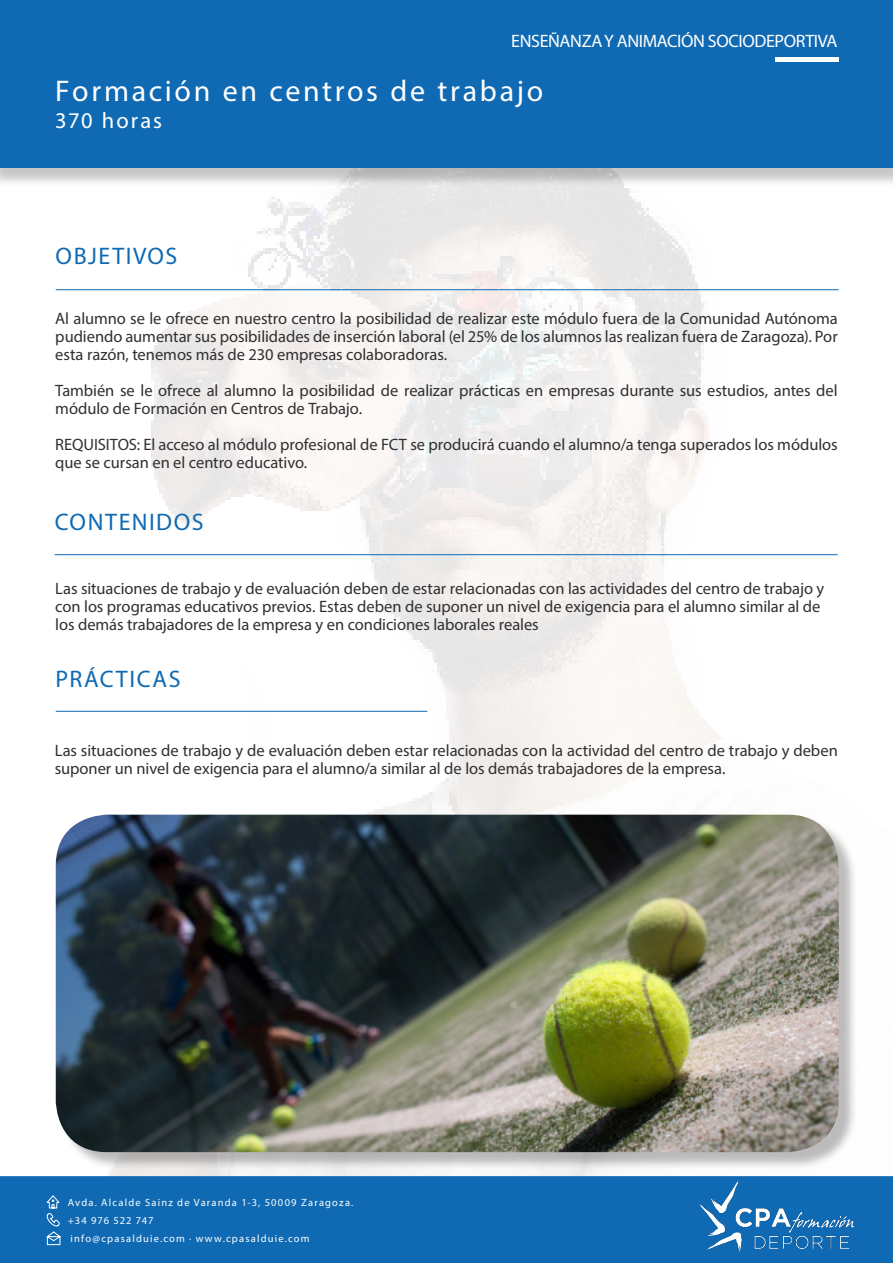
<style>
.page{position:relative;width:893px;height:1263px;background:#fff}
.page>*{position:absolute;margin:0;border:0;box-sizing:border-box;transform-origin:0 0}
.t1{font:30px "Myriad Pro";letter-spacing:.09em;color:#fff}
.t2{font:24px "Myriad Pro";letter-spacing:.065em;color:#0f6ab3}
.t3{font:22.5px "Myriad Pro";letter-spacing:.09em;color:#fff}
.t4{font:18px "Myriad Pro";letter-spacing:-.02em;color:#fff}
.t5{font:16.5px/18px "Myriad Pro";letter-spacing:-.005em;color:#312f30}
.t6{font:10.5px/18px "Myriad Pro";letter-spacing:.11em;color:#fff}
</style>
<div class="page">
<img style="left:54px;top:187px;width:785px;height:989px">
<div style="left:58px;top:817px;width:799px;height:354px;background:#231f20;opacity:.3"></div>
<img style="left:56px;top:815px;width:783px;height:337px">
<div style="left:0;top:0;width:893px;height:187px;background:#231f20;opacity:.25"></div>
<div style="left:0;top:0;width:893px;height:168px;background:#0f6ab3"></div>
<div style="left:0;top:1176px;width:893px;height:87px;background:#0f6ab3"></div>
<div style="left:775px;top:57px;width:64px;height:5px;background:#fff"></div>
<svg style="left:45px;top:1195px;width:16px;height:50px"></svg>
<img style="left:693px;top:1177px;width:164px;height:76px">
<hr style="left:56px;top:289px;width:783px;height:1px;background:#0f6ab3">
<hr style="left:56px;top:711px;width:371px;height:1px;background:#0f6ab3">
<hr style="left:55px;top:554px;width:783px;height:1px;background:#0f6ab3">
<p class="t4" style="left:511px;top:29px;width:328px">ENSEÑANZA Y ANIMACIÓN SOCIODEPORTIVA</p>
<p class="t1" style="left:55px;top:73px;width:489px">Formación en centros de trabajo</p>
<p class="t3" style="left:55px;top:107px;width:108px">370 horas</p>
<h2 class="t2" style="left:56px;top:241px;width:123px">OBJETIVOS</h2>
<p class="t5" style="left:55px;top:309px;width:784px;text-align:justify">Al alumno se le ofrece en nuestro centro la posibilidad de realizar este módulo fuera de la Comunidad Autónoma pudiendo aumentar sus posibilidades de inserción laboral (el 25% de los alumnos las realizan fuera de Zaragoza). Por esta razón, tenemos más de 230 empresas colaboradoras.</p>
<p class="t5" style="left:55px;top:381px;width:784px">También se le ofrece al alumno la posibilidad de realizar prácticas en empresas durante sus estudios, antes del módulo de Formación en Centros de Trabajo.</p>
<p class="t5" style="left:55px;top:435px;width:784px">REQUISITOS: El acceso al módulo profesional de FCT se producirá cuando el alumno/a tenga superados los módulos que se cursan en el centro educativo.</p>
<p class="t2" style="left:55px;top:507px;width:150px">CONTENIDOS</p>
<p class="t5" style="left:55px;top:579px;width:770px">Las situaciones de trabajo y de evaluación deben de estar relacionadas con las actividades del centro de trabajo y con los programas educativos previos. Estas deben de suponer un nivel de exigencia para el alumno similar al de los demás trabajadores de la empresa y en condiciones laborales reales</p>
<p class="t2" style="left:56px;top:664px;width:127px">PRÁCTICAS</p>
<p class="t5" style="left:55px;top:741px;width:785px">Las situaciones de trabajo y de evaluación deben estar relacionadas con la actividad del centro de trabajo y deben suponer un nivel de exigencia para el alumno/a similar al de los demás trabajadores de la empresa.</p>
<p class="t6" style="left:68px;top:1193px;width:287px">Avda. Alcalde Sainz de Varanda 1-3, 50009 Zaragoza. +34 976 522 747<br>info@cpasalduie.com · www.cpasalduie.com</p>
</div>
